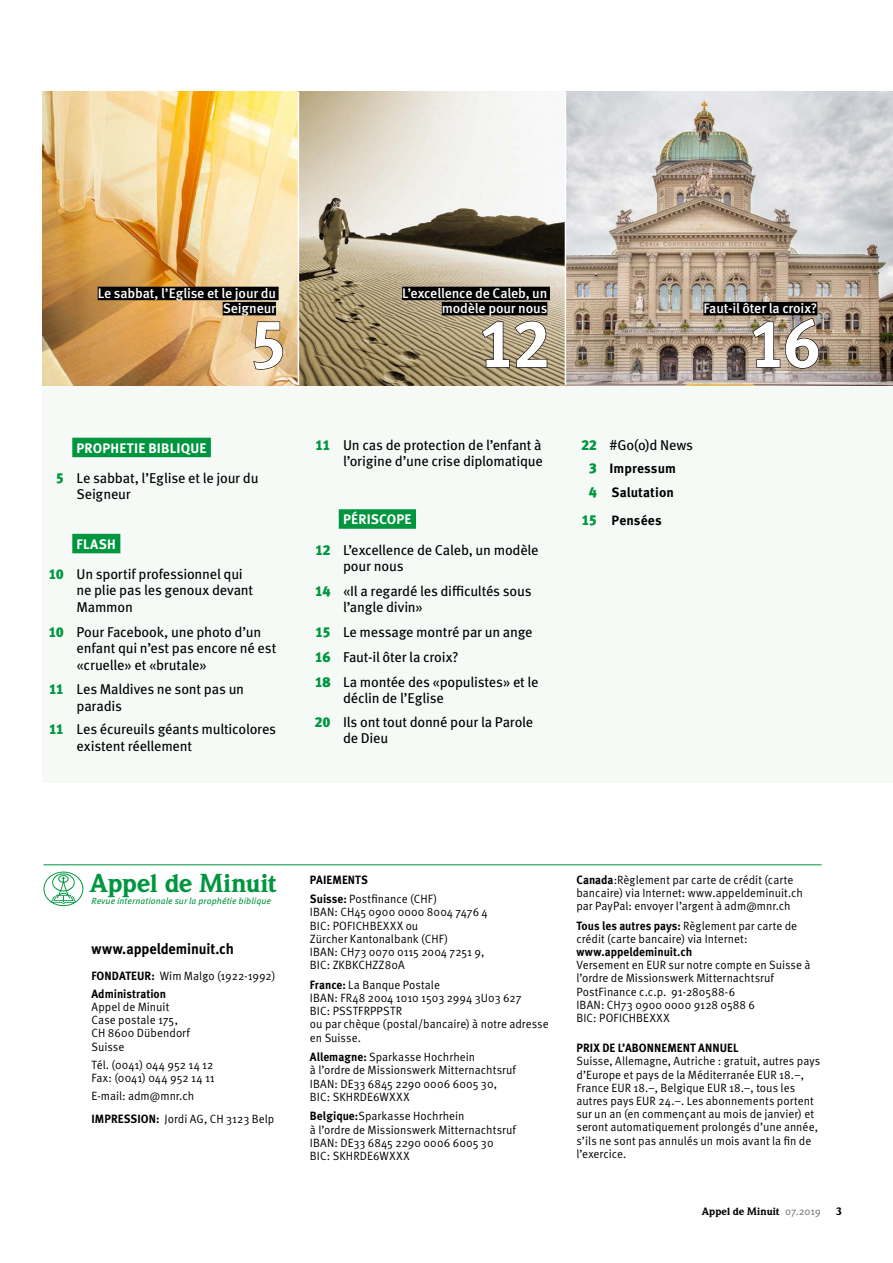
<style>
.page{position:relative;width:893px;height:1263px;background:#fff}
.page>*{position:absolute;margin:0;border:0;box-sizing:border-box;transform-origin:0 0}
.t1{font:700 67.5px "Meta Correspondence OT";color:#fff}
.t2{font:900 25.5px "Weidemann";letter-spacing:-.015em;color:#00963f}
.t3{font:700 15px "Meta OT";letter-spacing:-.01em;color:#000;scale:.95 1}
.t4{font:14.25px/16.4px "Meta OT";letter-spacing:-.015em;color:#000}
.t5{font:500 13.8px/15.1px "Meta OT";letter-spacing:-.015em;color:#fff;text-align:right}
.t6{font:700 13.8px "Meta OT";letter-spacing:.01em;color:#fff}
.t7{font:700 13.5px/23.5px "Meta OT";letter-spacing:.005em;color:#000}
.t8{font:12px/13.2px "Meta OT Norm";letter-spacing:.005em;color:#000;scale:.95 1}
.t9{font:700 12px "Meta OT";letter-spacing:.005em;color:#000;scale:.95 1}
.t10{font:900 10.5px "Weidemann";letter-spacing:-.005em;color:#000}
.t11{font:italic 9px "Meta OT";letter-spacing:.005em;color:#00963f}
.s1{font-weight:900;color:#00963f}
.s2{font-weight:900;font-size:14.25px;color:#00963f}
.s3{font-family:"Meta OT";font-weight:700}
.s4{font-family:"Meta OT Norm";font-weight:400;color:#6e6e6e}
</style>
<div class="page">
<div style="left:43px;top:331px;width:850px;height:452px;background:#f6faf7"></div>
<svg style="left:43px;top:871px;width:40px;height:35px"></svg>
<hr style="left:43px;top:864px;width:779px;height:1px;background:#00963f">
<img style="left:43px;top:92px;width:850px;height:293px">
<div style="left:72px;top:438px;width:139px;height:19px;background:#00963f"></div>
<div style="left:72px;top:534px;width:48px;height:19px;background:#00963f"></div>
<div style="left:339px;top:509px;width:77px;height:20px;background:#00963f"></div>
<svg style="left:252px;top:321px;width:32px;height:49px;background:#c2a476"></svg>
<svg style="left:481px;top:320px;width:67px;height:48px;background:#9a8c70"></svg>
<img style="left:752px;top:317px;width:68px;height:52px">
<div style="left:98px;top:287px;width:181px;height:13px;background:#000"></div>
<div style="left:223px;top:302px;width:53px;height:13px;background:#000"></div>
<div style="left:402px;top:287px;width:148px;height:13px;background:#000"></div>
<div style="left:442px;top:302px;width:105px;height:13px;background:#000"></div>
<div style="left:703px;top:302px;width:114px;height:13px;background:#000"></div>
<hr style="left:298px;top:92px;width:1px;height:293px;background:#fff">
<hr style="left:565px;top:92px;width:1px;height:293px;background:#fff">
<p class="t5" style="left:98px;top:286px;width:180px">Le sabbat, l’Eglise et le jour du<br>Seigneur</p>
<p class="t5" style="left:402px;top:286px;width:147px">L’excellence de Caleb, un modèle pour nous</p>
<p class="t5" style="left:703px;top:301px;width:115px">Faut-il ôter la croix?</p>
<h1 class="t1" style="left:249px;top:303px;width:41px">5</h1>
<h1 class="t1" style="left:477px;top:303px;width:76px">12</h1>
<h1 class="t1" style="left:748px;top:303px;width:75px">16</h1>
<p class="t6" style="left:77px;top:439px;width:131px">PROPHETIE BIBLIQUE</p>
<p class="t4" style="left:77px;top:470px;width:183px;text-indent:-21px"><span class="s1">5</span> Le sabbat, l’Eglise et le jour du<br>Seigneur</p>
<p class="t6" style="left:77px;top:535px;width:41px">FLASH</p>
<p class="t4" style="left:77px;top:566px;width:178px;text-indent:-28px"><span class="s1">10</span> Un sportif professionnel qui ne plie pas les genoux devant<br>Mammon</p>
<p class="t4" style="left:77px;top:624px;width:201px;text-indent:-28px"><span class="s1">10</span> Pour Facebook, une photo d’un enfant qui n’est pas encore né est «cruelle» et «brutale»</p>
<p class="t4" style="left:77px;top:681px;width:169px;text-indent:-28px"><span class="s1">11</span> Les Maldives ne sont pas un paradis</p>
<p class="t4" style="left:77px;top:721px;width:201px;text-indent:-28px"><span class="s1">11</span> Les écureuils géants multicolores existent réellement</p>
<p class="t4" style="left:315px;top:437px;width:229px;text-align:right"><span class="s1">11</span> Un cas de protection de l’enfant à l’origine d’une crise diplomatique</p>
<p class="t6" style="left:343px;top:511px;width:70px">PÉRISCOPE</p>
<p class="t4" style="left:343px;top:541px;width:197px;text-indent:-28px"><span class="s1">12</span> L’excellence de Caleb, un modèle pour nous</p>
<p class="t4" style="left:343px;top:583px;width:190px;text-indent:-28px"><span class="s1">14</span> «Il a regardé les difficultés sous l’angle divin»</p>
<p class="t4" style="left:315px;top:620px;width:225px;line-height:24.9px"><span class="s1">15</span> Le message montré par un ange<br><span class="s1">16</span> Faut-il ôter la croix?<br><span class="s1">18</span> La montée des «populistes» et le</p>
<p class="t4" style="left:315px;top:687px;width:220px;line-height:23.5px;text-indent:28px">déclin de l’Eglise<br><span class="s1">20</span> Ils ont tout donné pour la Parole</p>
<p class="t4" style="left:343px;top:730px;width:47px">de Dieu</p>
<p class="t4" style="left:581px;top:437px;width:114px"><span class="s1">22</span> #Go(o)d News</p>
<p class="t7" style="left:589px;top:457px;width:89px"><span class="s2">3</span> Impressum<br><span class="s2">4</span> Salutation</p>
<p class="t7" style="left:581px;top:508px;width:82px"><span class="s2">15</span> Pensées</p>
<h2 class="t2" style="left:90px;top:867px;width:188px">Appel de Minuit</h2>
<p class="t11" style="left:92px;top:896px;width:181px">Revue internationale sur la prophétie biblique</p>
<p class="t3" style="left:92px;top:939px;width:151px">www.appeldeminuit.ch</p>
<p class="t8" style="left:92px;top:969px;width:195px"><span class="s3">FONDATEUR:</span> Wim Malgo (1922-1992)</p>
<p class="t9" style="left:92px;top:986px;width:80px">Administration</p>
<p class="t8" style="left:92px;top:1000px;width:105px">Appel de Minuit<br>Case postale 175,<br>CH 8600 Dübendorf<br>Suisse</p>
<p class="t8" style="left:92px;top:1058px;width:131px">Tél. (0041) 044 952 14 12<br>Fax: (0041) 044 952 14 11</p>
<p class="t8" style="left:92px;top:1085px;width:194px;line-height:22.5px">E-mail: adm@mnr.ch<br><span class="s3">IMPRESSION:</span> Jordi AG, CH 3123 Belp</p>
<p class="t9" style="left:310px;top:872px;width:62px">PAIEMENTS</p>
<p class="t8" style="left:310px;top:893px;width:189px"><span class="s3">Suisse:</span> Postfinance (CHF)<br>IBAN: CH45 0900 0000 8004 7476 4<br>BIC: POFICHBEXXX ou<br>Zürcher Kantonalbank (CHF)<br>IBAN: CH73 0070 0115 2004 7251 9,<br>BIC: ZKBKCHZZ80A</p>
<p class="t8" style="left:310px;top:978px;width:253px"><span class="s3">France:</span> La Banque Postale<br>IBAN: FR48 2004 1010 1503 2994 3U03 627<br>BIC: PSSTFRPPSTR<br>ou par chèque (postal/bancaire) à notre adresse en Suisse.</p>
<p class="t8" style="left:310px;top:1050px;width:218px"><span class="s3">Allemagne:</span> Sparkasse Hochrhein<br>à l’ordre de Missionswerk Mitternachtsruf<br>IBAN: DE33 6845 2290 0006 6005 30,<br>BIC: SKHRDE6WXXX</p>
<p class="t8" style="left:310px;top:1110px;width:218px"><span class="s3">Belgique:</span>Sparkasse Hochrhein<br>à l’ordre de Missionswerk Mitternachtsruf<br>IBAN: DE33 6845 2290 0006 6005 30<br>BIC: SKHRDE6WXXX</p>
<p class="t8" style="left:576px;top:873px;width:240px"><span class="s3">Canada</span>:Règlement par carte de crédit (carte bancaire) via Internet: www.appeldeminuit.ch par PayPal: envoyer l’argent à adm@mnr.ch</p>
<p class="t8" style="left:576px;top:919px;width:234px"><span class="s3">Tous les autres pays:</span> Règlement par carte de crédit (carte bancaire) via Internet:</p>
<p class="t9" style="left:576px;top:944px;width:123px">www.appeldeminuit.ch</p>
<p class="t8" style="left:576px;top:959px;width:248px">Versement en EUR sur notre compte en Suisse à l’ordre de Missionswerk Mitternachtsruf PostFinance c.c.p. 91-280588-6<br>IBAN: CH73 0900 0000 9128 0588 6<br>BIC: POFICHBEXXX</p>
<p class="t9" style="left:576px;top:1040px;width:172px">PRIX DE L’ABONNEMENT ANNUEL</p>
<p class="t8" style="left:576px;top:1055px;width:258px">Suisse, Allemagne, Autriche : gratuit, autres pays d’Europe et pays de la Méditerranée EUR 18.–, France EUR 18.–, Belgique EUR 18.–, tous les autres pays EUR 24.–. Les abonnements portent sur un an (en commençant au mois de janvier) et seront automatiquement prolongés d’une année, s’ils ne sont pas annulés un mois avant la fin de l’exercice.</p>
<p class="t10" style="left:702px;top:1204px;width:120px">Appel de Minuit <span class="s4">07.2019</span></p>
<p class="t10" style="left:836px;top:1204px;width:8px">3</p>
</div>
